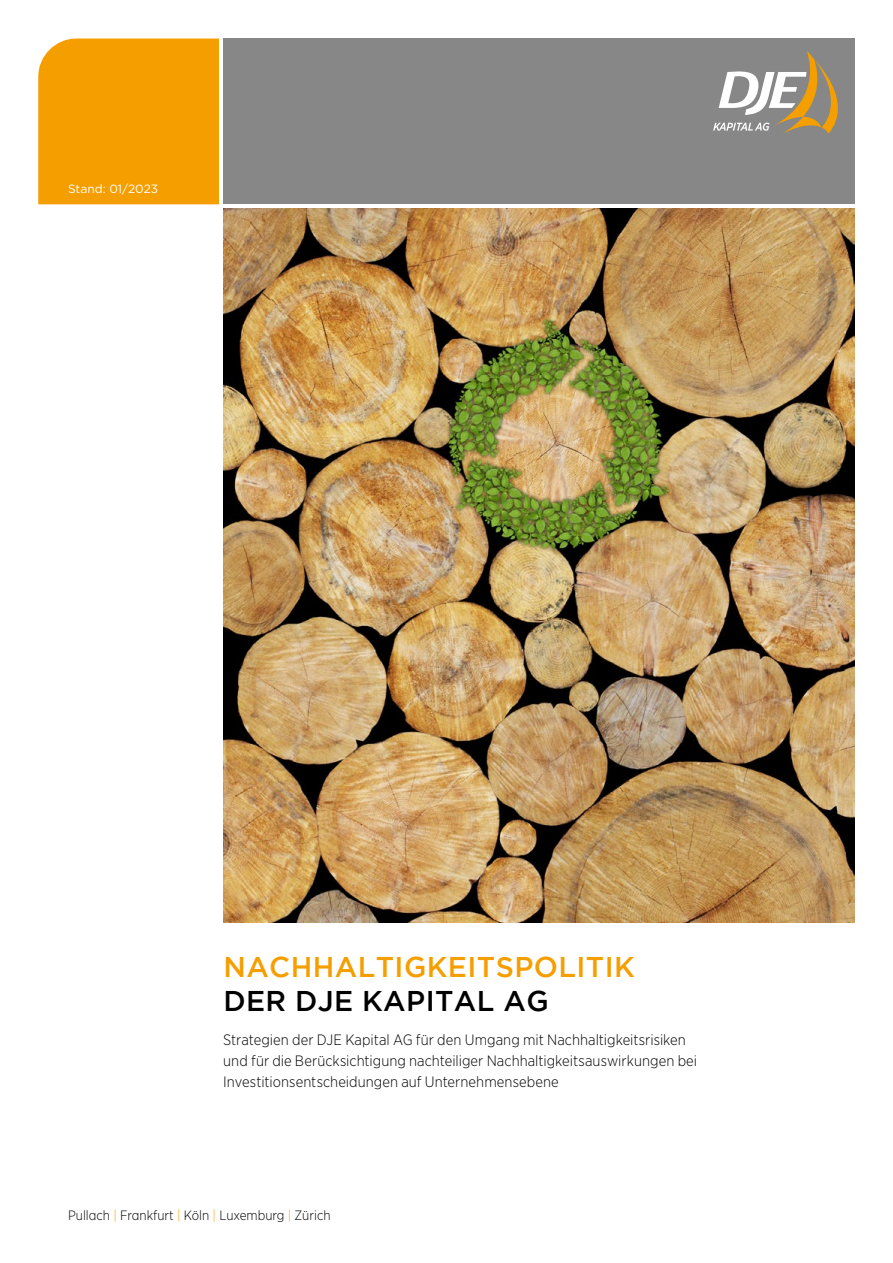
<style>
.page{position:relative;width:893px;height:1263px;background:#fff}
.page>*{position:absolute;margin:0;border:0;box-sizing:border-box;transform-origin:0 0}
.t1{font:500 28.5px "Gotham";letter-spacing:.015em;color:#f59e00}
.t2{font:500 28.5px "Gotham";letter-spacing:.015em;color:#000}
.t3{font:300 15px/21px "Gotham Narrow";letter-spacing:.005em;color:#000}
.t4{font:300 13.5px "Gotham Narrow";color:#000}
.t5{font:12px "Gotham";color:#fff}
.s1{color:#f59e00}
</style>
<div class="page">
<div style="left:223px;top:38px;width:632px;height:166px;background:#878787"></div>
<div style="left:38px;top:39px;width:181px;height:165px;background:#f59e00"></div>
<svg style="left:713px;top:51px;width:125px;height:83px"></svg>
<img style="left:223px;top:208px;width:632px;height:715px">
<p class="t5" style="left:68px;top:181px;width:92px">Stand: 01/2023</p>
<h1 class="t1" style="left:223px;top:951px;width:413px">NACHHALTIGKEITSPOLITIK</h1>
<h1 class="t2" style="left:223px;top:985px;width:327px">DER DJE KAPITAL AG</h1>
<p class="t3" style="left:223px;top:1029px;width:475px">Strategien der DJE Kapital AG für den Umgang mit Nachhaltigkeitsrisiken und für die Berücksichtigung nachteiliger Nachhaltigkeitsauswirkungen bei<br>Investitionsentscheidungen auf Unternehmensebene</p>
<p class="t4" style="left:68px;top:1206px;width:264px">Pullach <span class="s1">|</span> Frankfurt <span class="s1">|</span> Köln <span class="s1">|</span> Luxemburg <span class="s1">|</span> Zürich</p>
</div>
